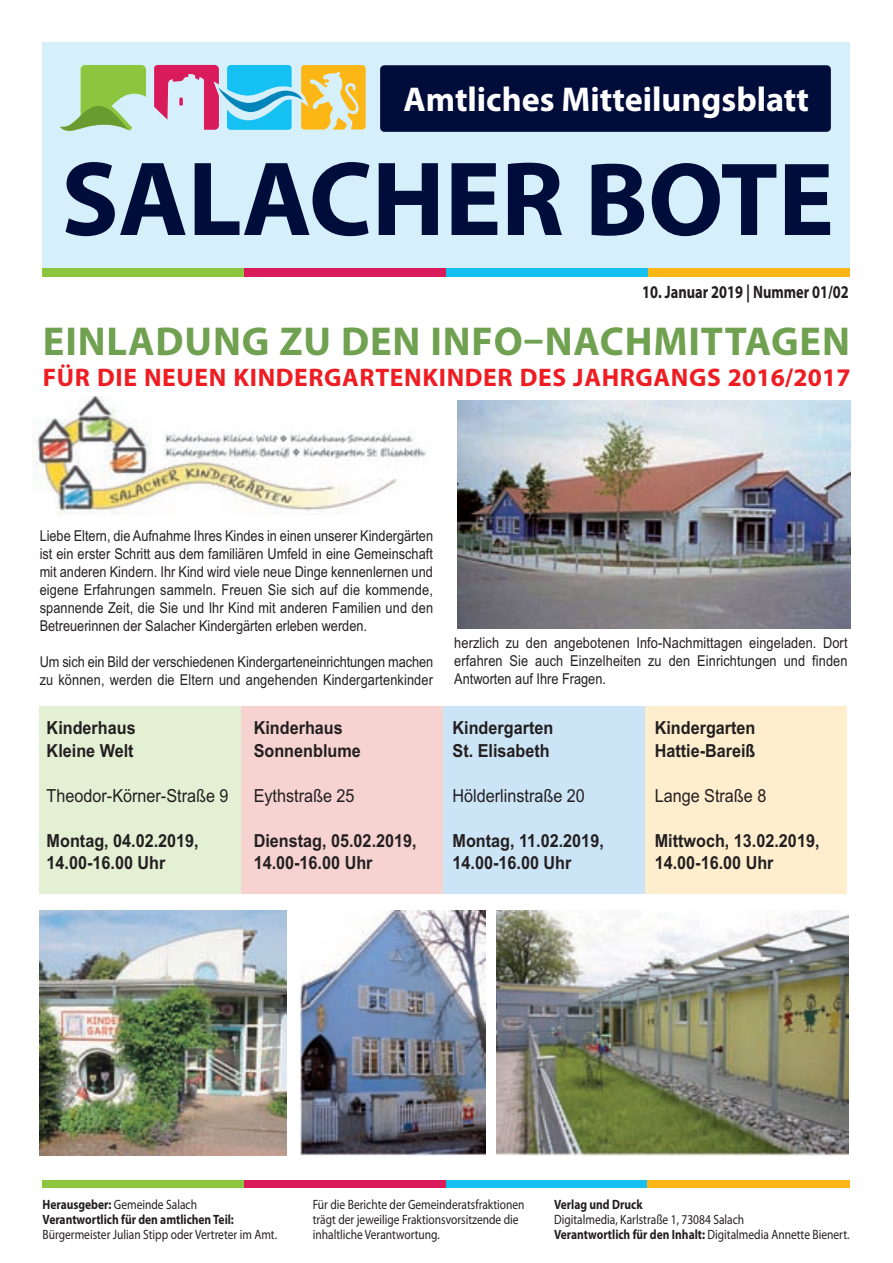
<style>
.page{position:relative;width:893px;height:1263px;background:#fff}
.page>*{position:absolute;margin:0;border:0;box-sizing:border-box;transform-origin:0 0}
.t1{font:700 106.5px "Myriad Pro";letter-spacing:-.005em;color:#000c3a}
.t2{font:700 40.5px "Myriad Pro";letter-spacing:.02em;color:#70a150}
.t3{font:700 34.5px "Myriad Pro";color:#fff}
.t4{font:700 25.5px "Myriad Pro";letter-spacing:.025em;color:#ee1d23}
.t5{font:700 18px/22.5px "Arial";color:#231f20;scale:.9 1}
.t6{font:18px "Arial";color:#231f20;scale:.9 1}
.t7{font:700 18px "Myriad Pro";color:#231f20;scale:.8 1}
.t8{font:15px/18px "Arial";color:#231f20;text-align:justify;scale:.85 1}
.t9{font:13.5px/15px "Myriad Pro";color:#231f20;scale:.85 1}
.t10{font:700 13.5px/15px "Myriad Pro";color:#231f20;scale:.85 1}
.s1{font-size:105px}
.s2{font-weight:400}
.s3{font-weight:700}
</style>
<div class="page">
<div style="left:39px;top:706px;width:202px;height:187px;background:#e4f0d4"></div>
<div style="left:241px;top:706px;width:202px;height:187px;background:#f6d2d1"></div>
<div style="left:443px;top:706px;width:202px;height:187px;background:#cbe4f6"></div>
<div style="left:645px;top:706px;width:202px;height:187px;background:#feeece"></div>
<img style="left:32px;top:396px;width:395px;height:118px">
<img style="left:457px;top:401px;width:393px;height:227px">
<img style="left:39px;top:910px;width:248px;height:245px">
<img style="left:300px;top:910px;width:186px;height:245px">
<img style="left:496px;top:910px;width:352px;height:245px">
<div style="left:42px;top:43px;width:808px;height:233px;background:#d6f0fb"></div>
<div style="left:42px;top:1180px;width:203px;height:7px;background:#8bc63e"></div>
<div style="left:244px;top:1180px;width:203px;height:7px;background:#d91a5b"></div>
<div style="left:447px;top:1180px;width:202px;height:7px;background:#15c0f2"></div>
<div style="left:648px;top:1180px;width:202px;height:7px;background:#fcb615"></div>
<div style="left:42px;top:268px;width:202px;height:8px;background:#8bc63e"></div>
<div style="left:244px;top:268px;width:202px;height:8px;background:#d91a5b"></div>
<div style="left:446px;top:268px;width:202px;height:8px;background:#15c0f2"></div>
<div style="left:648px;top:268px;width:202px;height:8px;background:#fcb615"></div>
<div style="left:380px;top:65px;width:451px;height:67px;background:#000c3a;border-radius:4px"></div>
<svg style="left:60px;top:65px;width:86px;height:66px"></svg>
<svg style="left:154px;top:65px;width:212px;height:65px"></svg>
<h3 class="t3" style="left:404px;top:86px;width:407px">Amtliches Mitteilungsblatt</h3>
<h1 class="t1" style="left:61px;top:159px;width:774px">SALACHER <span class="s1">BOTE</span></h1>
<p class="t7" style="left:642px;top:286px;width:260px">10. Januar 2019 | Nummer 01/02</p>
<h2 class="t2" style="left:43px;top:326px;width:809px">EINLADUNG ZU DEN INFO–NACHMITTAGEN</h2>
<h3 class="t4" style="left:43px;top:368px;width:809px">FÜR DIE NEUEN KINDERGARTENKINDER DES JAHRGANGS 2016/2017</h3>
<p class="t8" style="left:40px;top:527px;width:464px">Liebe Eltern, die Aufnahme Ihres Kindes in einen unserer Kindergärten ist ein erster Schritt aus dem familiären Umfeld in eine Gemeinschaft mit anderen Kindern. Ihr Kind wird viele neue Dinge kennenlernen und eigene Erfahrungen sammeln. Freuen Sie sich auf die kommende, spannende Zeit, die Sie und Ihr Kind mit anderen Familien und den Betreuerinnen der Salacher Kindergärten erleben werden.</p>
<p class="t8" style="left:40px;top:653px;width:464px">Um sich ein Bild der verschiedenen Kindergarteneinrichtungen machen zu können, werden die Eltern und angehenden Kindergartenkinder</p>
<p class="t5" style="left:47px;top:717px;width:101px">Kinderhaus<br>Kleine Welt</p>
<p class="t6" style="left:47px;top:785px;width:204px">Theodor-Körner-Straße 9</p>
<p class="t5" style="left:47px;top:829px;width:171px">Montag, 04.02.2019,<br>14.00-16.00 Uhr</p>
<p class="t5" style="left:254px;top:717px;width:121px">Kinderhaus<br>Sonnenblume</p>
<p class="t6" style="left:254px;top:785px;width:114px">Eythstraße 25</p>
<p class="t5" style="left:254px;top:829px;width:183px">Dienstag, 05.02.2019,<br>14.00-16.00 Uhr</p>
<p class="t8" style="left:454px;top:634px;width:464px">herzlich zu den angebotenen Info-Nachmittagen eingeladen. Dort erfahren Sie auch Einzelheiten zu den Einrichtungen und finden Antworten auf Ihre Fragen.</p>
<p class="t5" style="left:453px;top:717px;width:114px">Kindergarten<br>St. Elisabeth</p>
<p class="t6" style="left:453px;top:785px;width:149px">Hölderlinstraße 20</p>
<p class="t5" style="left:453px;top:829px;width:170px">Montag, 11.02.2019,<br>14.00-16.00 Uhr</p>
<p class="t5" style="left:655px;top:717px;width:114px">Kindergarten<br>Hattie-Bareiß</p>
<p class="t6" style="left:655px;top:785px;width:126px">Lange Straße 8</p>
<p class="t5" style="left:655px;top:829px;width:185px">Mittwoch, 13.02.2019,<br>14.00-16.00 Uhr</p>
<p class="t10" style="left:43px;top:1198px;width:227px">Herausgeber: <span class="s2">Gemeinde Salach<br></span>Verantwortlich für den amtlichen Teil:</p>
<p class="t9" style="left:43px;top:1228px;width:277px">Bürgermeister Julian Stipp oder Vertreter im Amt.</p>
<p class="t9" style="left:313px;top:1198px;width:251px">Für die Berichte der Gemeinderatsfraktionen trägt der jeweilige Fraktionsvorsitzende die inhaltliche Verantwortung.</p>
<p class="t10" style="left:554px;top:1198px;width:106px">Verlag und Druck</p>
<p class="t9" style="left:554px;top:1213px;width:349px">Digitalmedia, Karlstraße 1, 73084 Salach<br><span class="s3">Verantwortlich für den Inhalt:</span> Digitalmedia Annette Bienert.</p>
</div>
